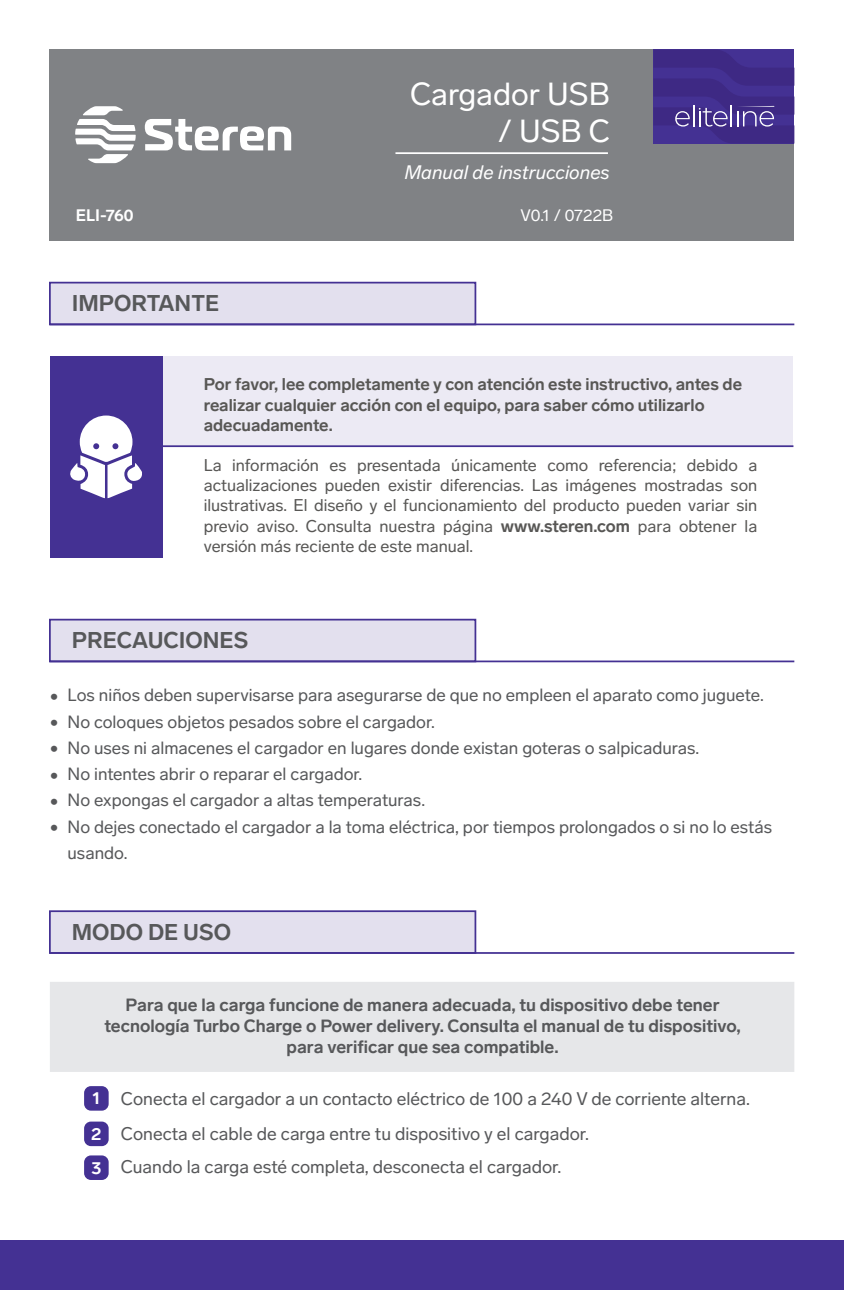
<style>
.page{position:relative;width:844px;height:1290px;background:#fff}
.page>*{position:absolute;margin:0;border:0;box-sizing:border-box;transform-origin:0 0}
.t1{font:31.5px/37.8px "Lab Grotesque";color:#fff;text-align:right}
.t2{font:700 22.4px "Lab Grotesque";color:#57585a}
.t3{font:italic 19.25px "Lab Grotesque";color:#fff}
.t4{font:18.2px/34.3px "Lab Grotesque";color:#57585a}
.t5{font:17.5px/26.2px "Lab Grotesque";color:#57585a}
.t6{font:700 17.5px/21px "Lab Grotesque";color:#57585a;text-align:center}
.t7{font:16.8px/20.3px "Lab Grotesque";color:#585755;text-align:justify}
.t8{font:700 16.8px/20.3px "Lab Grotesque";color:#585755}
.t9{font:16.45px "Lab Grotesque";color:#fff}
.t10{font:700 16.45px "Lab Grotesque";color:#fff}
.s1{font-weight:700}
.s2{font-weight:700;font-size:17.15px;color:#fff}
</style>
<div class="page">
<div style="left:50px;top:620px;width:425px;height:41px;background:#e3e0ee"></div>
<hr style="left:50px;top:660px;width:744px;height:2px;background:#443193">
<div style="left:49px;top:619px;width:427px;height:43px;border:2px solid #443193"></div>
<div style="left:50px;top:283px;width:425px;height:41px;background:#e3e0ee"></div>
<hr style="left:50px;top:323px;width:744px;height:2px;background:#443193">
<div style="left:49px;top:282px;width:427px;height:43px;border:2px solid #443193"></div>
<div style="left:163px;top:356px;width:630px;height:90px;background:#eceaf4"></div>
<hr style="left:163px;top:445px;width:630px;height:2px;background:#443193">
<div style="left:50px;top:356px;width:113px;height:201px;background:#443193"></div>
<svg style="left:70px;top:415px;width:72px;height:83px"></svg>
<div style="left:50px;top:50px;width:744px;height:191px;background:#808285"></div>
<svg style="left:75px;top:106px;width:61px;height:57px"></svg>
<svg style="left:145px;top:119px;width:146px;height:31px"></svg>
<svg style="left:653px;top:50px;width:141px;height:93px;background:#46338d"></svg>
<hr style="left:395px;top:152px;width:212px;height:2px;background:#fff">
<div style="left:0;top:1240px;width:843px;height:50px;background:#443193"></div>
<div style="left:50px;top:911px;width:425px;height:42px;background:#e3e0ee"></div>
<hr style="left:50px;top:952px;width:744px;height:2px;background:#443193">
<div style="left:49px;top:910px;width:427px;height:44px;border:2px solid #443193"></div>
<div style="left:50px;top:982px;width:744px;height:90px;background:#e6e7e9"></div>
<div style="left:84px;top:1086px;width:25px;height:24px;background:#443193;border-radius:7px"></div>
<div style="left:84px;top:1121px;width:25px;height:25px;background:#443193;border-radius:7px"></div>
<div style="left:84px;top:1155px;width:25px;height:25px;background:#443193;border-radius:7px"></div>
<h1 class="t1" style="left:410px;top:75px;width:201px">Cargador USB / USB C</h1>
<p class="t3" style="left:404px;top:161px;width:207px">Manual de instrucciones</p>
<p class="t10" style="left:76px;top:205px;width:59px">ELI-760</p>
<p class="t9" style="left:520px;top:205px;width:94px">V0.1 / 0722B</p>
<p class="t2" style="left:72px;top:290px;width:149px">IMPORTANTE</p>
<p class="t8" style="left:204px;top:374px;width:539px">Por favor, lee completamente y con atención este instructivo, antes de realizar cualquier acción con el equipo, para saber cómo utilizarlo adecuadamente.</p>
<p class="t7" style="left:204px;top:455px;width:555px">La información es presentada únicamente como referencia; debido a actualizaciones pueden existir diferencias. Las imágenes mostradas son ilustrativas. El diseño y el funcionamiento del producto pueden variar sin previo aviso. Consulta nuestra página <span class="s1">www.steren.com</span> para obtener la versión más reciente de este manual.</p>
<p class="t2" style="left:72px;top:627px;width:178px">PRECAUCIONES</p>
<p class="t5" style="left:50px;top:683px;width:10px;text-align:justify">• • • • • •</p>
<p class="t5" style="left:68px;top:682px;width:706px">Los niños deben supervisarse para asegurarse de que no empleen el aparato como juguete.<br>No coloques objetos pesados sobre el cargador.<br>No uses ni almacenes el cargador en lugares donde existan goteras o salpicaduras.<br>No intentes abrir o reparar el cargador.<br>No expongas el cargador a altas temperaturas.<br>No dejes conectado el cargador a la toma eléctrica, por tiempos prolongados o si no lo estás usando.</p>
<p class="t2" style="left:72px;top:919px;width:161px">MODO DE USO</p>
<p class="t6" style="left:104px;top:994px;width:637px">Para que la carga funcione de manera adecuada, tu dispositivo debe tener tecnología Turbo Charge o Power delivery. Consulta el manual de tu dispositivo, para verificar que sea compatible.</p>
<p class="t4" style="left:91px;top:1081px;width:660px"><span class="s2">1</span> Conecta el cargador a un contacto eléctrico de 100 a 240 V de corriente alterna.<br><span class="s2">2</span> Conecta el cable de carga entre tu dispositivo y el cargador.<br><span class="s2">3</span> Cuando la carga esté completa, desconecta el cargador.</p>
</div>
